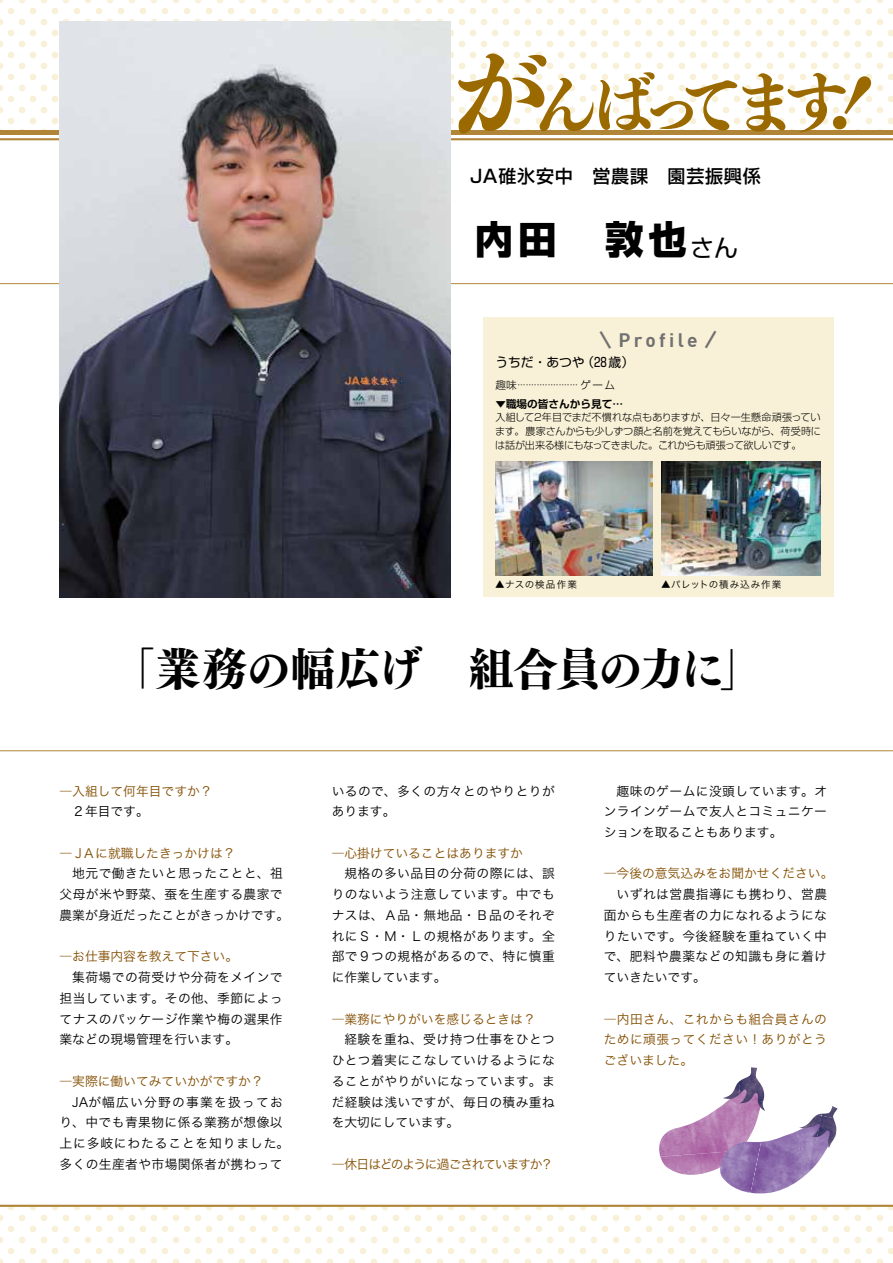
<style>
.page{position:relative;width:893px;height:1263px;background:#fff}
.page>*{position:absolute;margin:0;border:0;box-sizing:border-box;transform-origin:0 0}
.t1{font:800 64.8px "Tsuku Min Pro";letter-spacing:-.19em;color:#9a6a00}
.t2{font:800 45.15px "Tsuku Min Pro";letter-spacing:-.04em;color:#000}
.t3{font:800 38.55px "Shin Go Pro";color:#000}
.t4{font:700 19.2px "DIN";letter-spacing:.18em;color:#727171}
.t5{font:500 18px "Shin Go Pro";letter-spacing:.04em;color:#000}
.t6{font:12.75px/20.7px "Hira Kaku Pro W3";letter-spacing:.035em;color:#000;text-align:justify}
.t7{font:12.75px/20.7px "Hira Kaku Pro W3";color:#834e00;text-align:justify}
.t8{font:12.75px "Hira Kaku Pro W3";letter-spacing:-.095em;color:#834e00}
.t9{font:12.75px "Shin Go Pro";color:#000}
.t10{font:300 10.65px "Shin Go Pro";color:#000}
.t11{font:700 10.65px "Shin Go Pro De";color:#000}
.t12{font:300 10.05px/13.8px "Shin Go Pro";letter-spacing:-.04em;color:#000;text-align:justify}
.t13{font:9.6px "Hira Kaku Pro W3";letter-spacing:.09em;color:#000}
.t14{font:9.6px "Hira Kaku Pro W3";letter-spacing:.11em;color:#000}
.s1{font-size:99.9px}
</style>
<div class="page">
<svg style="left:0;top:0;width:893px;height:131px"></svg>
<svg style="left:0;top:1207px;width:893px;height:56px"></svg>
<hr style="left:0;top:283px;width:893px;height:1px;background:#b08538">
<hr style="left:0;top:750px;width:893px;height:1px;background:#b08538">
<hr style="left:0;top:1205px;width:893px;height:2px;background:#b08538">
<hr style="left:0;top:138px;width:893px;height:2px;background:#b08538">
<hr style="left:0;top:131px;width:893px;height:4px;background:#b08538">
<img style="left:60px;top:21px;width:391px;height:576px">
<div style="left:483px;top:318px;width:350px;height:279px;background:#f9f1d7"></div>
<img style="left:661px;top:461px;width:160px;height:115px">
<img style="left:495px;top:461px;width:158px;height:115px">
<svg style="left:659px;top:1067px;width:179px;height:126px"></svg>
<svg style="left:830px;top:73px;width:44px;height:58px"></svg>
<h1 class="t1" style="left:448px;top:53px;width:402px"><span class="s1">が</span>んばってます</h1>
<h3 class="t5" style="left:467px;top:161px;width:295px">ＪＡ碓氷安中　営農課　園芸振興係</h3>
<h3 class="t3" style="left:475px;top:208px;width:265px">内田　敦也<sub>さん</sub></h3>
<h3 class="t4" style="left:618px;top:328px;width:81px">Profile</h3>
<p class="t9" style="left:495px;top:352px;width:140px">うちだ・あつや（28歳）</p>
<p class="t10" style="left:495px;top:376px;width:121px">趣味······················· ゲーム</p>
<p class="t11" style="left:495px;top:395px;width:129px">▼職場の皆さんから見て…</p>
<p class="t12" style="left:495px;top:409px;width:328px">入組して2年目でまだ不慣れな点もありますが、日々一生懸命頑張っています。農家さんからも少しずつ顔と名前を覚えてもらいながら、荷受時には話が出来る様にもなってきました。これからも頑張って欲しいです。</p>
<p class="t14" style="left:495px;top:576px;width:83px">▲ナスの検品作業</p>
<p class="t13" style="left:661px;top:576px;width:122px">▲パレットの積み込み作業</p>
<h2 class="t2" style="left:110px;top:633px;width:656px">「業務の幅広げ　組合員の力に」</h2>
<p class="t7" style="left:60px;top:779px;width:155px">―入組して何年目ですか？</p>
<p class="t6" style="left:72px;top:800px;width:78px">２年目です。</p>
<p class="t7" style="left:60px;top:842px;width:178px">―ＪＡに就職したきっかけは？</p>
<p class="t6" style="left:60px;top:862px;width:231px;text-align:center">地元で働きたいと思ったことと、祖<br>父母が米や野菜、蚕を生産する農家で農業が身近だったことがきっかけです。</p>
<p class="t7" style="left:60px;top:945px;width:180px">―お仕事内容を教えて下さい。</p>
<p class="t6" style="left:60px;top:966px;width:225px;text-indent:13px">集荷場での荷受けや分荷をメインで担当しています。その他、季節によってナスのパッケージ作業や梅の選果作業などの現場管理を行います。</p>
<p class="t7" style="left:60px;top:1070px;width:206px">―実際に働いてみていかがですか？</p>
<p class="t6" style="left:60px;top:1090px;width:231px;text-align:center">JAが幅広い分野の事業を扱ってお<br>り、中でも青果物に係る業務が想像以上に多岐にわたることを知りました。多くの生産者や市場関係者が携わって</p>
<p class="t6" style="left:332px;top:779px;width:225px">いるので、多くの方々とのやりとりがあります。</p>
<p class="t7" style="left:332px;top:842px;width:193px">―心掛けていることはありますか</p>
<p class="t6" style="left:332px;top:862px;width:225px;text-indent:13px">規格の多い品目の分荷の際には、誤りのないよう注意しています。中でもナスは、Ａ品・無地品・Ｂ品のそれぞれにＳ・Ｍ・Ｌの規格があります。全部で９つの規格があるので、特に慎重に作業しています。</p>
<p class="t7" style="left:332px;top:1007px;width:206px">―業務にやりがいを感じるときは？</p>
<p class="t6" style="left:332px;top:1028px;width:225px;text-indent:13px">経験を重ね、受け持つ仕事をひとつひとつ着実にこなしていけるようになることがやりがいになっています。まだ経験は浅いですが、毎日の積み重ねを大切にしています。</p>
<p class="t8" style="left:332px;top:1152px;width:223px">―休日はどのように過ごされていますか？</p>
<p class="t6" style="left:604px;top:779px;width:225px;text-indent:13px">趣味のゲームに没頭しています。オンラインゲームで友人とコミュニケーションを取ることもあります。</p>
<p class="t7" style="left:604px;top:862px;width:231px">―今後の意気込みをお聞かせください。</p>
<p class="t6" style="left:604px;top:883px;width:225px;text-indent:13px">いずれは営農指導にも携わり、営農面からも生産者の力になれるようになりたいです。今後経験を重ねていく中で、肥料や農薬などの知識も身に着けていきたいです。</p>
<p class="t7" style="left:604px;top:1007px;width:225px">―内田さん、これからも組合員さんのために頑張ってください！ありがとうございました。</p>
</div>
